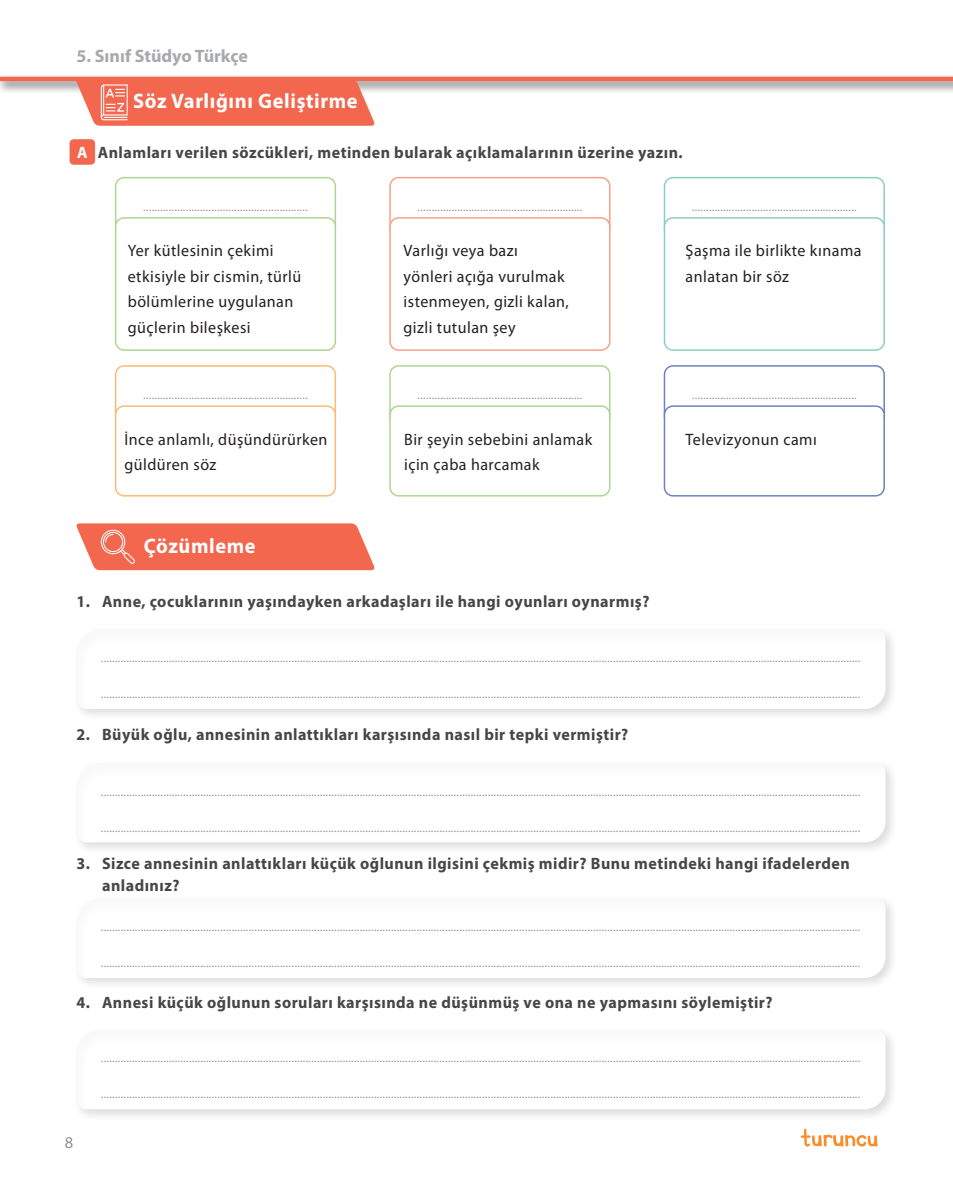
<style>
.page{position:relative;width:953px;height:1195px;background:#fff}
.page>*{position:absolute;margin:0;border:0;box-sizing:border-box;transform-origin:0 0}
.t1{font:700 21px "Myriad Pro";letter-spacing:.03em;color:#fff}
.t2{font:700 18px "Myriad Pro";color:#a8a9ad}
.t3{font:700 16.5px/22.5px "Myriad Pro";letter-spacing:.03em;color:#454647}
.t4{font:16.5px/25.5px "Myriad Pro";letter-spacing:.03em;color:#231f20}
.t5{font:16.5px "Myriad Pro";color:#8d8f92}
.t6{font:12px "Myriad Pro";color:#919396}
.s1{color:#fff}
</style>
<div class="page">
<div style="left:0;top:73px;width:952px;height:21px;background:#231f20;opacity:.75"></div>
<hr style="left:0;top:77px;width:952px;height:4px;background:#f2674e">
<svg style="left:800px;top:1128px;width:77px;height:19px"></svg>
<div style="left:70px;top:139px;width:25px;height:26px;background:#f2674e;border-radius:4px"></div>
<svg style="left:76px;top:81px;width:299px;height:45px;background:#f2745d"></svg>
<div style="left:115px;top:177px;width:221px;height:61px;border:2px solid #aed691;border-radius:9px"></div>
<div style="left:116px;top:218px;width:219px;height:132px;background:#fff;border-radius:9px"></div>
<div style="left:115px;top:217px;width:221px;height:134px;border:2px solid #aed691;border-radius:9px"></div>
<div style="left:115px;top:365px;width:221px;height:61px;border:2px solid #fcbb74;border-radius:9px"></div>
<div style="left:116px;top:406px;width:219px;height:90px;background:#fff;border-radius:9px"></div>
<div style="left:115px;top:405px;width:221px;height:91px;border:2px solid #fcbb74;border-radius:9px"></div>
<div style="left:389px;top:177px;width:221px;height:61px;border:2px solid #f7a288;border-radius:9px"></div>
<div style="left:390px;top:218px;width:219px;height:132px;background:#fff;border-radius:9px"></div>
<div style="left:389px;top:217px;width:221px;height:134px;border:2px solid #f7a288;border-radius:9px"></div>
<div style="left:389px;top:365px;width:221px;height:61px;border:2px solid #aed691;border-radius:9px"></div>
<div style="left:390px;top:406px;width:219px;height:90px;background:#fff;border-radius:9px"></div>
<div style="left:389px;top:405px;width:221px;height:91px;border:2px solid #aed691;border-radius:9px"></div>
<div style="left:663px;top:177px;width:221px;height:61px;border:2px solid #8ad0c0;border-radius:9px"></div>
<div style="left:664px;top:218px;width:220px;height:132px;background:#fff;border-radius:9px"></div>
<div style="left:663px;top:217px;width:221px;height:134px;border:2px solid #8ad0c0;border-radius:9px"></div>
<div style="left:663px;top:365px;width:221px;height:61px;border:2px solid #6f80bf;border-radius:9px"></div>
<div style="left:664px;top:406px;width:220px;height:90px;background:#fff;border-radius:9px"></div>
<div style="left:663px;top:405px;width:221px;height:91px;border:2px solid #6f80bf;border-radius:9px"></div>
<div style="left:73px;top:625px;width:825px;height:97px;background:#231f20;opacity:.15"></div>
<div style="left:64px;top:617px;width:836px;height:93px;background:#fff"></div>
<div style="left:73px;top:759px;width:825px;height:96px;background:#231f20;opacity:.15"></div>
<div style="left:64px;top:751px;width:836px;height:93px;background:#fff"></div>
<div style="left:73px;top:894px;width:825px;height:97px;background:#231f20;opacity:.15"></div>
<div style="left:64px;top:886px;width:836px;height:93px;background:#fff"></div>
<div style="left:73px;top:1026px;width:825px;height:96px;background:#231f20;opacity:.15"></div>
<div style="left:64px;top:1018px;width:836px;height:93px;background:#fff"></div>
<svg style="left:76px;top:523px;width:299px;height:47px;background:#f3735c"></svg>
<h2 class="t2" style="left:77px;top:44px;width:173px">5. Sınıf Stüdyo Türkçe</h2>
<h1 class="t1" style="left:133px;top:87px;width:226px">Söz Varlığını Geliştirme</h1>
<h3 class="t3" style="left:77px;top:141px;width:607px"><span class="s1">A</span> Anlamları verilen sözcükleri, metinden bularak açıklamalarının üzerine yazın.</h3>
<p class="t6" style="left:143px;top:200px;width:166px">..........................................................</p>
<p class="t6" style="left:417px;top:200px;width:166px">..........................................................</p>
<p class="t6" style="left:692px;top:200px;width:166px">..........................................................</p>
<h3 class="t4" style="left:128px;top:238px;width:175px">Yer kütlesinin çekimi etkisiyle bir cismin, türlü bölümlerine uygulanan güçlerin bileşkesi</h3>
<h3 class="t4" style="left:403px;top:238px;width:167px">Varlığı veya bazı yönleri açığa vurulmak istenmeyen, gizli kalan, gizli tutulan şey</h3>
<h3 class="t4" style="left:685px;top:238px;width:177px">Şaşma ile birlikte kınama anlatan bir söz</h3>
<p class="t6" style="left:143px;top:388px;width:166px">..........................................................</p>
<p class="t6" style="left:417px;top:388px;width:166px">..........................................................</p>
<p class="t6" style="left:692px;top:388px;width:166px">..........................................................</p>
<h3 class="t4" style="left:124px;top:426px;width:204px">İnce anlamlı, düşündürürken güldüren söz</h3>
<h3 class="t4" style="left:404px;top:426px;width:189px">Bir şeyin sebebini anlamak için çaba harcamak</h3>
<h3 class="t4" style="left:685px;top:426px;width:133px">Televizyonun camı</h3>
<h1 class="t1" style="left:144px;top:532px;width:113px">Çözümleme</h1>
<h3 class="t3" style="left:77px;top:590px;width:574px">1. Anne, çocuklarının yaşındayken arkadaşları ile hangi oyunları oynarmış?</h3>
<p class="t6" style="left:101px;top:651px;width:760px">...........................................................................................................................................................................................................................................................................</p>
<p class="t6" style="left:101px;top:687px;width:760px">...........................................................................................................................................................................................................................................................................</p>
<h3 class="t3" style="left:77px;top:723px;width:553px">2. Büyük oğlu, annesinin anlattıkları karşısında nasıl bir tepki vermiştir?</h3>
<p class="t6" style="left:101px;top:784px;width:760px">...........................................................................................................................................................................................................................................................................</p>
<p class="t6" style="left:101px;top:820px;width:760px">...........................................................................................................................................................................................................................................................................</p>
<h3 class="t3" style="left:102px;top:851px;width:749px;text-indent:-26px">3. Sizce annesinin anlattıkları küçük oğlunun ilgisini çekmiş midir? Bunu metindeki hangi ifadelerden anladınız?</h3>
<p class="t6" style="left:101px;top:919px;width:760px">...........................................................................................................................................................................................................................................................................</p>
<p class="t6" style="left:101px;top:955px;width:760px">...........................................................................................................................................................................................................................................................................</p>
<h3 class="t3" style="left:77px;top:990px;width:697px">4. Annesi küçük oğlunun soruları karşısında ne düşünmüş ve ona ne yapmasını söylemiştir?</h3>
<h3 class="t5" style="left:65px;top:1132px;width:10px">8</h3>
<p class="t6" style="left:101px;top:1051px;width:760px">...........................................................................................................................................................................................................................................................................</p>
<p class="t6" style="left:101px;top:1087px;width:760px">...........................................................................................................................................................................................................................................................................</p>
</div>
